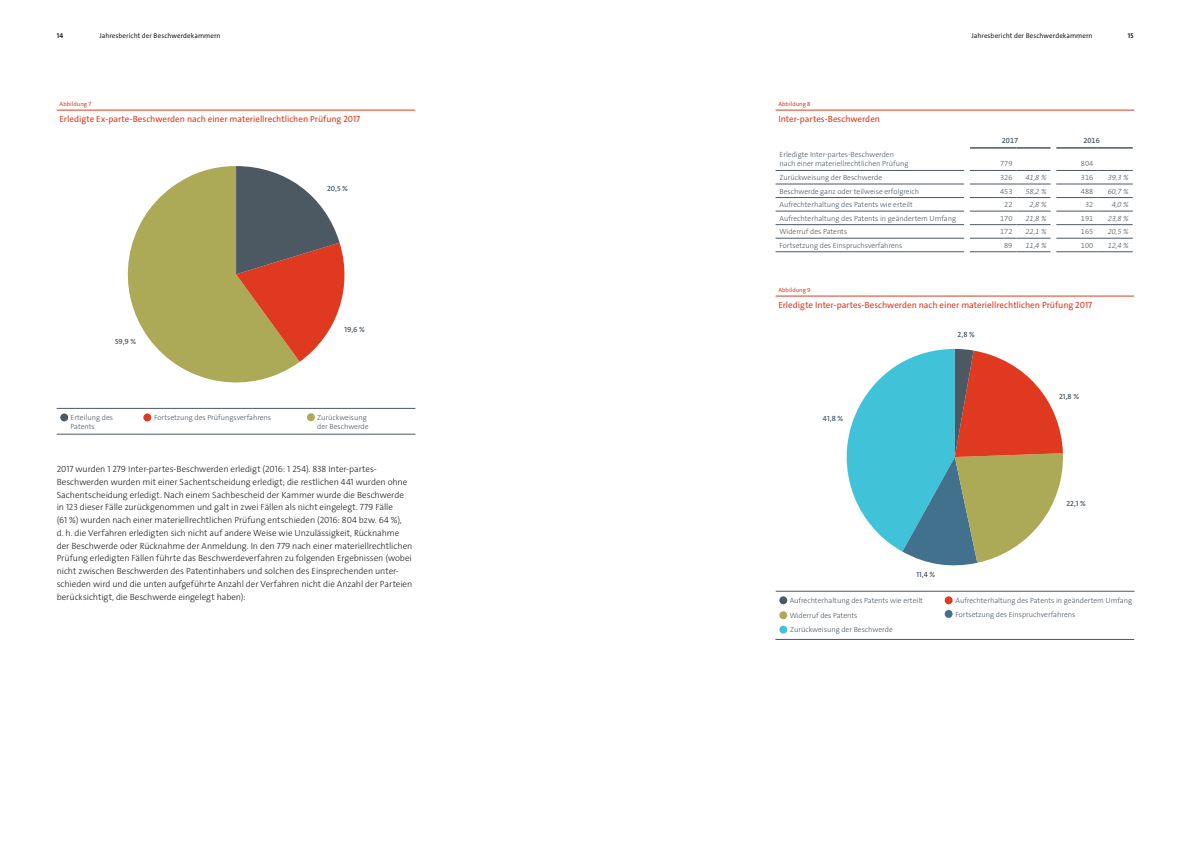
<style>
.page{position:relative;width:1191px;height:842px;background:#fff}
.page>*{position:absolute;margin:0;border:0;box-sizing:border-box;transform-origin:0 0}
.t1{font:9px/12.8px "The Sans LP3 Lig";letter-spacing:-.005em;color:#231f20}
.t2{font:9px "The Sans LP5 Plain";color:#df3a1f}
.t3{font:7.5px/9px "The Sans LP3 Lig";color:#4c5862}
.t4{font:7.5px "The Sans LP3 Lig IT";color:#4c5862}
.t5{font:7.5px "The Sans LP6 Se Bld";color:#4c5862}
.t6{font:7px "The Sans LP5 Plain";letter-spacing:.01em;color:#231f20}
.t7{font:7px "The Sans LP7 Bld";color:#231f20}
.t8{font:6px "The Sans LP5 Plain";letter-spacing:.01em;color:#df3a1f}
</style>
<div class="page">
<hr style="left:57px;top:110px;width:358px;height:1px;background:#df3a1f">
<hr style="left:57px;top:408px;width:358px;height:1px;background:#4c5862">
<hr style="left:776px;top:591px;width:358px;height:1px;background:#4c5862">
<div style="left:60px;top:413px;width:8px;height:8px;background:#4c5862;border-radius:50%"></div>
<div style="left:779px;top:596px;width:8px;height:8px;background:#4c5862;border-radius:50%"></div>
<div style="left:307px;top:413px;width:8px;height:8px;background:#adaa57;border-radius:50%"></div>
<div style="left:779px;top:611px;width:8px;height:8px;background:#adaa57;border-radius:50%"></div>
<div style="left:143px;top:413px;width:8px;height:8px;background:#df3a1f;border-radius:50%"></div>
<div style="left:944px;top:596px;width:8px;height:8px;background:#df3a1f;border-radius:50%"></div>
<div style="left:944px;top:610px;width:8px;height:8px;background:#41718c;border-radius:50%"></div>
<div style="left:779px;top:626px;width:8px;height:8px;background:#40c3d9;border-radius:50%"></div>
<hr style="left:57px;top:434px;width:358px;height:1px;background:#4c5862">
<hr style="left:775px;top:639px;width:359px;height:1px;background:#4c5862">
<svg style="left:127px;top:166px;width:173px;height:217px;fill:#adaa57"></svg>
<svg style="left:236px;top:166px;width:109px;height:196px"></svg>
<hr style="left:775px;top:110px;width:359px;height:1px;background:#df3a1f">
<hr style="left:775px;top:296px;width:359px;height:1px;background:#df3a1f">
<hr style="left:775px;top:170px;width:194px;height:1px;background:#4c5862">
<hr style="left:775px;top:184px;width:194px;height:1px;background:#4c5862">
<hr style="left:775px;top:197px;width:194px;height:1px;background:#4c5862">
<hr style="left:775px;top:211px;width:194px;height:1px;background:#4c5862">
<hr style="left:775px;top:224px;width:194px;height:1px;background:#4c5862">
<hr style="left:775px;top:238px;width:194px;height:1px;background:#4c5862">
<hr style="left:775px;top:252px;width:194px;height:1px;background:#4c5862">
<hr style="left:969px;top:147px;width:47px;height:2px;background:#4c5862">
<hr style="left:1016px;top:147px;width:34px;height:2px;background:#4c5862">
<hr style="left:1050px;top:147px;width:47px;height:2px;background:#4c5862">
<hr style="left:1097px;top:147px;width:35px;height:2px;background:#4c5862">
<hr style="left:969px;top:170px;width:47px;height:1px;background:#4c5862">
<hr style="left:1016px;top:170px;width:34px;height:1px;background:#4c5862">
<hr style="left:1050px;top:170px;width:47px;height:1px;background:#4c5862">
<hr style="left:1097px;top:170px;width:35px;height:1px;background:#4c5862">
<hr style="left:969px;top:184px;width:47px;height:1px;background:#4c5862">
<hr style="left:1016px;top:184px;width:34px;height:1px;background:#4c5862">
<hr style="left:1050px;top:184px;width:47px;height:1px;background:#4c5862">
<hr style="left:1097px;top:184px;width:35px;height:1px;background:#4c5862">
<hr style="left:969px;top:197px;width:47px;height:1px;background:#4c5862">
<hr style="left:1016px;top:197px;width:34px;height:1px;background:#4c5862">
<hr style="left:1050px;top:197px;width:47px;height:1px;background:#4c5862">
<hr style="left:1097px;top:197px;width:35px;height:1px;background:#4c5862">
<hr style="left:969px;top:211px;width:47px;height:1px;background:#4c5862">
<hr style="left:1016px;top:211px;width:34px;height:1px;background:#4c5862">
<hr style="left:1050px;top:211px;width:47px;height:1px;background:#4c5862">
<hr style="left:1097px;top:211px;width:35px;height:1px;background:#4c5862">
<hr style="left:969px;top:224px;width:47px;height:1px;background:#4c5862">
<hr style="left:1016px;top:224px;width:34px;height:1px;background:#4c5862">
<hr style="left:1050px;top:224px;width:47px;height:1px;background:#4c5862">
<hr style="left:1097px;top:224px;width:35px;height:1px;background:#4c5862">
<hr style="left:969px;top:238px;width:47px;height:1px;background:#4c5862">
<hr style="left:1016px;top:238px;width:34px;height:1px;background:#4c5862">
<hr style="left:1050px;top:238px;width:47px;height:1px;background:#4c5862">
<hr style="left:1097px;top:238px;width:35px;height:1px;background:#4c5862">
<hr style="left:969px;top:252px;width:47px;height:1px;background:#4c5862">
<hr style="left:1016px;top:252px;width:34px;height:1px;background:#4c5862">
<hr style="left:1050px;top:252px;width:47px;height:1px;background:#4c5862">
<hr style="left:1097px;top:252px;width:35px;height:1px;background:#4c5862">
<div style="left:964px;top:131px;width:5px;height:124px;background:#fff"></div>
<div style="left:1050px;top:125px;width:6px;height:130px;background:#fff"></div>
<svg style="left:846px;top:349px;width:217px;height:217px"></svg>
<p class="t7" style="left:57px;top:31px;width:8px">14</p>
<p class="t6" style="left:99px;top:31px;width:123px">Jahresbericht der Beschwerdekammern</p>
<p class="t6" style="left:971px;top:31px;width:123px">Jahresbericht der Beschwerdekammern</p>
<p class="t7" style="left:1127px;top:31px;width:7px">15</p>
<p class="t8" style="left:60px;top:100px;width:33px">Abbildung 7</p>
<p class="t2" style="left:60px;top:113px;width:302px">Erledigte Ex-parte-Beschwerden nach einer materiellrechtlichen Prüfung 2017</p>
<p class="t5" style="left:327px;top:184px;width:22px">20,5 %</p>
<p class="t5" style="left:115px;top:337px;width:23px">59,9 %</p>
<p class="t3" style="left:71px;top:413px;width:44px">Erteilung des<br>Patents</p>
<p class="t3" style="left:154px;top:413px;width:118px">Fortsetzung des Prüfungsverfahrens</p>
<p class="t5" style="left:344px;top:324px;width:22px">19,6 %</p>
<p class="t3" style="left:317px;top:413px;width:53px">Zurückweisung der Beschwerde</p>
<p class="t1" style="left:57px;top:463px;width:357px">2017 wurden 1 279 Inter-partes-Beschwerden erledigt (2016: 1 254). 838 Inter-partes-Beschwerden wurden mit einer Sachentscheidung erledigt; die restlichen 441 wurden ohne Sachentscheidung erledigt. Nach einem Sachbescheid der Kammer wurde die Beschwerde in 123 dieser Fälle zurückgenommen und galt in zwei Fällen als nicht eingelegt. 779 Fälle<br>(61 %) wurden nach einer materiellrechtlichen Prüfung entschieden (2016: 804 bzw. 64 %),<br>d. h. die Verfahren erledigten sich nicht auf andere Weise wie Unzulässigkeit, Rücknahme der Beschwerde oder Rücknahme der Anmeldung. In den 779 nach einer materiellrechtlichen Prüfung erledigten Fällen führte das Beschwerdeverfahren zu folgenden Ergebnissen (wobei nicht zwischen Beschwerden des Patentinhabers und solchen des Einsprechenden unter&shy;schieden wird und die unten aufgeführte Anzahl der Verfahren nicht die Anzahl der Parteien berücksichtigt, die Beschwerde eingelegt haben):</p>
<p class="t8" style="left:778px;top:100px;width:34px">Abbildung 8</p>
<p class="t2" style="left:778px;top:113px;width:103px">Inter-partes-Beschwerden</p>
<p class="t5" style="left:1001px;top:135px;width:18px">2017</p>
<p class="t5" style="left:1083px;top:135px;width:18px">2016</p>
<p class="t3" style="left:779px;top:150px;width:130px">Erledigte Inter-partes-Beschwerden nach einer materiellrechtlichen Prüfung</p>
<p class="t3" style="left:1000px;top:159px;width:14px">779</p>
<p class="t3" style="left:1081px;top:159px;width:14px">804</p>
<p class="t3" style="left:779px;top:173px;width:104px">Zurückweisung der Beschwerde</p>
<p class="t3" style="left:1000px;top:173px;width:14px">326</p>
<p class="t4" style="left:1025px;top:173px;width:22px">41,8 %</p>
<p class="t3" style="left:1081px;top:173px;width:14px">316</p>
<p class="t4" style="left:1107px;top:173px;width:22px">39,3 %</p>
<p class="t3" style="left:779px;top:187px;width:141px">Beschwerde ganz oder teilweise erfolgreich</p>
<p class="t3" style="left:1000px;top:187px;width:14px">453</p>
<p class="t4" style="left:1025px;top:186px;width:22px">58,2 %</p>
<p class="t3" style="left:1081px;top:187px;width:14px">488</p>
<p class="t4" style="left:1107px;top:186px;width:22px">60,7 %</p>
<p class="t3" style="left:779px;top:200px;width:135px">Aufrechterhaltung des Patents wie erteilt</p>
<p class="t3" style="left:1004px;top:200px;width:10px">22</p>
<p class="t4" style="left:1029px;top:200px;width:18px">2,8 %</p>
<p class="t3" style="left:1085px;top:200px;width:10px">32</p>
<p class="t4" style="left:1111px;top:200px;width:18px">4,0 %</p>
<p class="t3" style="left:779px;top:214px;width:178px">Aufrechterhaltung des Patents in geändertem Umfang</p>
<p class="t3" style="left:1000px;top:214px;width:14px">170</p>
<p class="t4" style="left:1025px;top:213px;width:22px">21,8 %</p>
<p class="t3" style="left:1080px;top:214px;width:14px">191</p>
<p class="t4" style="left:1107px;top:213px;width:22px">23,8 %</p>
<p class="t3" style="left:779px;top:227px;width:69px">Widerruf des Patents</p>
<p class="t3" style="left:1000px;top:227px;width:14px">172</p>
<p class="t4" style="left:1025px;top:227px;width:22px">22,1 %</p>
<p class="t3" style="left:1080px;top:227px;width:14px">165</p>
<p class="t4" style="left:1107px;top:227px;width:22px">20,5 %</p>
<p class="t3" style="left:779px;top:241px;width:124px">Fortsetzung des Einspruchsverfahrens</p>
<p class="t3" style="left:1004px;top:241px;width:10px">89</p>
<p class="t4" style="left:1025px;top:240px;width:22px">11,4 %</p>
<p class="t3" style="left:1080px;top:241px;width:14px">100</p>
<p class="t4" style="left:1107px;top:240px;width:22px">12,4 %</p>
<p class="t8" style="left:778px;top:286px;width:34px">Abbildung 9</p>
<p class="t2" style="left:778px;top:299px;width:315px">Erledigte Inter-partes-Beschwerden nach einer materiellrechtlichen Prüfung 2017</p>
<p class="t5" style="left:823px;top:413px;width:22px">41,8 %</p>
<p class="t5" style="left:957px;top:330px;width:19px">2,8 %</p>
<p class="t5" style="left:1059px;top:391px;width:21px">21,8 %</p>
<p class="t5" style="left:1066px;top:499px;width:21px">22,1 %</p>
<p class="t5" style="left:916px;top:569px;width:20px">11,4 %</p>
<p class="t3" style="left:789px;top:596px;width:135px">Aufrechterhaltung des Patents wie erteilt</p>
<p class="t3" style="left:789px;top:611px;width:69px">Widerruf des Patents</p>
<p class="t3" style="left:790px;top:625px;width:104px">Zurückweisung der Beschwerde</p>
<p class="t3" style="left:955px;top:594px;width:178px;line-height:13.6px">Aufrechterhaltung des Patents in geändertem Umfang<br>Fortsetzung des Einspruchverfahrens</p>
</div>
